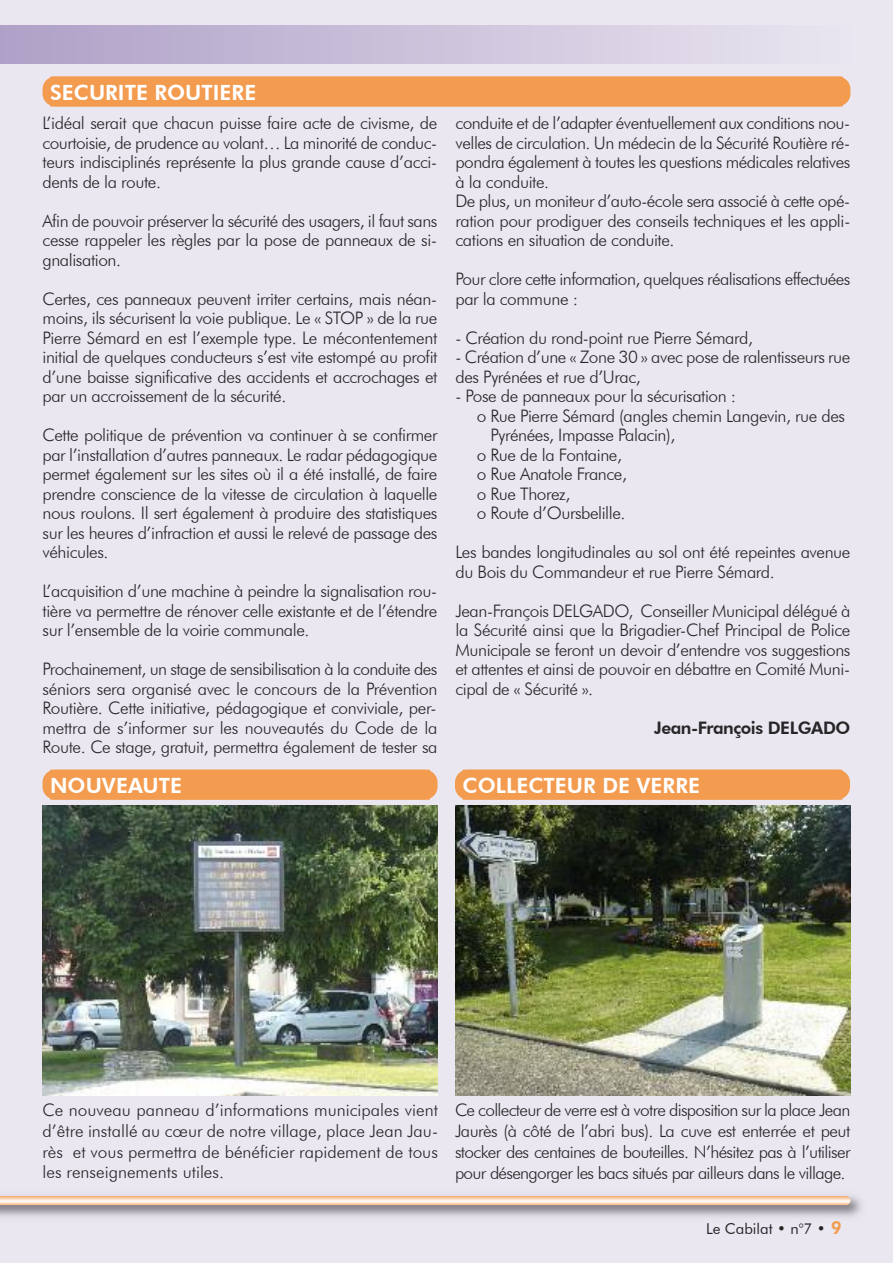
<style>
.page{position:relative;width:893px;height:1263px;background:#eae7f0}
.page>*{position:absolute;margin:0;border:0;box-sizing:border-box;transform-origin:0 0}
.t1{font:800 21px "Futura BT";color:#fff}
.t2{font:300 17.25px/19.5px "Futura BT";letter-spacing:-.025em;color:#272627;text-align:justify}
.t3{font:800 17.25px "Futura BT";letter-spacing:-.025em;color:#272627}
.t4{font:15px "Futura BT";color:#272627}
.s1{font-weight:800;font-size:18px;color:#f39b4f}
</style>
<div class="page">
<svg style="left:0;top:1196px;width:850px;height:9px;background:#f9d7b9"></svg>
<div style="left:0;top:26px;width:850px;height:38px;background:linear-gradient(to right,#afa0c7,#e9e5f0)"></div>
<div style="left:50px;top:77px;width:793px;height:30px;background:#f39b4f"></div>
<div style="left:43px;top:770px;width:395px;height:29px;background:#f39b4f;border-radius:13px"></div>
<div style="left:50px;top:770px;width:380px;height:30px;background:#f39b4f"></div>
<img style="left:43px;top:806px;width:395px;height:289px">
<div style="left:455px;top:770px;width:395px;height:29px;background:#f39b4f;border-radius:13px"></div>
<div style="left:463px;top:770px;width:379px;height:30px;background:#f39b4f"></div>
<img style="left:455px;top:806px;width:395px;height:289px">
<p class="t1" style="left:50px;top:80px;width:208px">SECURITE ROUTIERE</p>
<p class="t2" style="left:43px;top:113px;width:396px">L’idéal serait que chacun puisse faire acte de civisme, de courtoisie, de prudence au volant… La minorité de conduc&shy;teurs indisciplinés représente la plus grande cause d’acci&shy;dents de la route.</p>
<p class="t2" style="left:43px;top:210px;width:396px">Afin de pouvoir préserver la sécurité des usagers, il faut sans cesse rappeler les règles par la pose de panneaux de si&shy;gnalisation.</p>
<p class="t2" style="left:43px;top:288px;width:396px">Certes, ces panneaux peuvent irriter certains, mais néan&shy;moins, ils sécurisent la voie publique. Le « STOP » de la rue Pierre Sémard en est l’exemple type. Le mécontentement initial de quelques conducteurs s’est vite estompé au profit d’une baisse significative des accidents et accrochages et par un accroissement de la sécurité.</p>
<p class="t2" style="left:43px;top:425px;width:396px">Cette politique de prévention va continuer à se confirmer par l’installation d’autres panneaux. Le radar pédagogique permet également sur les sites où il a été installé, de faire prendre conscience de la vitesse de circulation à laquelle nous roulons. Il sert également à produire des statistiques sur les heures d’infraction et aussi le relevé de passage des véhicules.</p>
<p class="t2" style="left:43px;top:581px;width:396px">L’acquisition d’une machine à peindre la signalisation rou&shy;tière va permettre de rénover celle existante et de l’étendre sur l’ensemble de la voirie communale.</p>
<p class="t2" style="left:43px;top:659px;width:396px">Prochainement, un stage de sensibilisation à la conduite des séniors sera organisé avec le concours de la Prévention Routière. Cette initiative, pédagogique et conviviale, per&shy;mettra de s’informer sur les nouveautés du Code de la Route. Ce stage, gratuit, permettra également de tester sa</p>
<p class="t1" style="left:50px;top:773px;width:134px">nOUVEAUTE</p>
<p class="t2" style="left:455px;top:113px;width:396px;text-align:left">conduite et de l’adapter éventuellement aux conditions nou&shy;velles de circulation. Un médecin de la Sécurité Routière ré&shy;pondra également à toutes les questions médicales relatives à la conduite.<br>De plus, un moniteur d’auto-école sera associé à cette opé&shy;ration pour prodiguer des conseils techniques et les appli&shy;cations en situation de conduite.</p>
<p class="t2" style="left:455px;top:269px;width:396px">Pour clore cette information, quelques réalisations effectuées par la commune :</p>
<p class="t2" style="left:455px;top:327px;width:299px">- Création du rond-point rue Pierre Sémard,</p>
<p class="t2" style="left:455px;top:347px;width:396px">- Création d’une « Zone 30 » avec pose de ralentisseurs rue des Pyrénées et rue d’Urac,</p>
<p class="t2" style="left:455px;top:386px;width:282px">- Pose de panneaux pour la sécurisation :</p>
<p class="t2" style="left:477px;top:405px;width:370px">o Rue Pierre Sémard (angles chemin Langevin, rue des</p>
<p class="t2" style="left:490px;top:425px;width:187px">Pyrénées, Impasse Palacin),</p>
<p class="t2" style="left:477px;top:444px;width:147px">o Rue de la Fontaine,</p>
<p class="t2" style="left:477px;top:464px;width:152px">o Rue Anatole France,</p>
<p class="t2" style="left:477px;top:483px;width:95px">o Rue Thorez,</p>
<p class="t2" style="left:477px;top:503px;width:150px">o Route d’Oursbelille.</p>
<p class="t2" style="left:455px;top:542px;width:396px">Les bandes longitudinales au sol ont été repeintes avenue du Bois du Commandeur et rue Pierre Sémard.</p>
<p class="t2" style="left:455px;top:600px;width:396px">Jean-François DELGADO, Conseiller Municipal délégué à la Sécurité ainsi que la Brigadier-Chef Principal de Police Municipale se feront un devoir d’entendre vos suggestions et attentes et ainsi de pouvoir en débattre en Comité Muni&shy;cipal de « Sécurité ».</p>
<p class="t3" style="left:654px;top:717px;width:198px">Jean-François DElGADO</p>
<p class="t1" style="left:463px;top:773px;width:239px">COllECTEUR DE VERRE</p>
<p class="t2" style="left:43px;top:1099px;width:397px;line-height:20.7px">Ce nouveau panneau d’informations municipales vient d’être installé au cœur de notre village, place Jean Jau&shy;rès et vous permettra de bénéficier rapidement de tous les renseignements utiles.</p>
<p class="t2" style="left:455px;top:1099px;width:397px;line-height:21px">Ce collecteur de verre est à votre disposition sur la place Jean Jaurès (à côté de l’abri bus). La cuve est enterrée et peut stocker des centaines de bouteilles. N’hésitez pas à l’utiliser pour désengorger les bacs situés par ailleurs dans le village.</p>
<p class="t4" style="left:706px;top:1220px;width:137px">Le Cabilat • n°7 • <span class="s1">9</span></p>
</div>
